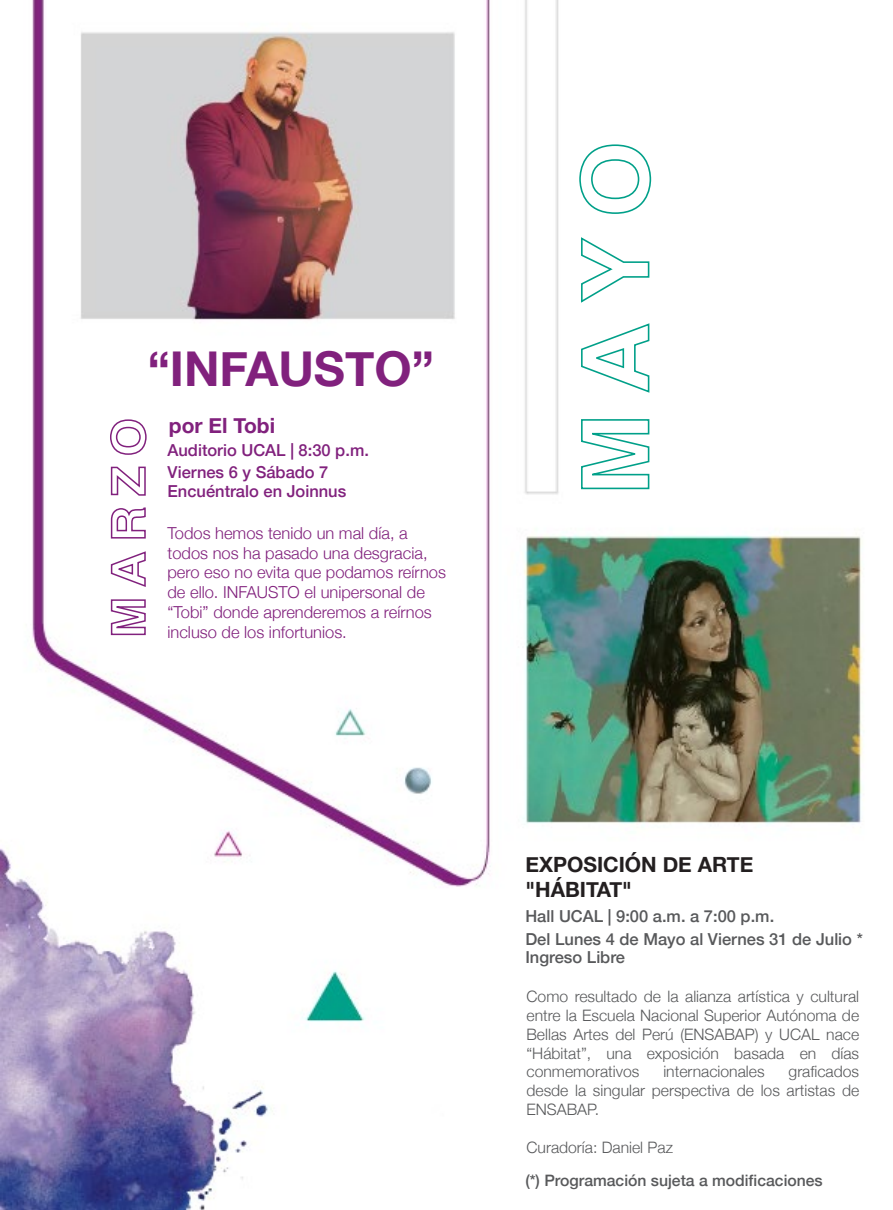
<style>
.page{position:relative;width:893px;height:1210px;background:#fff}
.page>*{position:absolute;margin:0;border:0;box-sizing:border-box;transform-origin:0 0}
.t1{font:700 48px "Helvetica Neue";color:#81217d}
.t2{font:700 21px/25.2px "Helvetica Neue";color:#231f20}
.t3{font:700 21px "Helvetica Neue";color:#81217d}
.t4{font:300 16.5px/19.8px "Helvetica Neue";color:#81217d}
.t5{font:500 16.5px/22.4px "Helvetica Neue";color:#58595b}
.t6{font:500 16.5px "Helvetica Neue";color:#81217d}
.t7{font:300 15.75px/18.9px "Helvetica Neue";color:#58595b;text-align:justify}
.t8{font:500 15.75px "Helvetica Neue";color:#58595b}
</style>
<div class="page">
<img style="left:0;top:0;width:863px;height:1210px">
<svg style="left:110px;top:599px;width:36px;height:37px"></svg>
<svg style="left:110px;top:550px;width:36px;height:38px"></svg>
<svg style="left:110px;top:507px;width:36px;height:32px"></svg>
<svg style="left:110px;top:466px;width:36px;height:30px"></svg>
<svg style="left:109px;top:419px;width:38px;height:37px"></svg>
<svg style="left:580px;top:418px;width:70px;height:72px"></svg>
<svg style="left:580px;top:322px;width:70px;height:72px"></svg>
<svg style="left:580px;top:236px;width:70px;height:68px"></svg>
<svg style="left:578px;top:144px;width:74px;height:71px"></svg>
<h1 class="t1" style="left:148px;top:331px;width:288px">“INFAUSTO”</h1>
<h2 class="t3" style="left:169px;top:409px;width:108px">por El Tobi</h2>
<p class="t6" style="left:167px;top:437px;width:203px">Auditorio UCAL | 8:30 p.m.</p>
<p class="t6" style="left:167px;top:478px;width:180px">Encuéntralo en Joinnus</p>
<p class="t6" style="left:167px;top:459px;width:162px">Viernes 6 y Sábado 7</p>
<p class="t4" style="left:167px;top:522px;width:280px">Todos hemos tenido un mal día, a todos nos ha pasado una desgracia, pero eso no evita que podamos reírnos de ello. INFAUSTO el unipersonal de “Tobi” donde aprenderemos a reírnos incluso de los infortunios.</p>
<h2 class="t2" style="left:525px;top:852px;width:229px">EXPOSICIÓN DE ARTE "HÁBITAT"</h2>
<p class="t5" style="left:525px;top:904px;width:339px">Hall UCAL | 9:00 a.m. a 7:00 p.m.<br>Del Lunes 4 de Mayo al Viernes 31 de Julio *</p>
<p class="t5" style="left:525px;top:945px;width:101px">Ingreso Libre</p>
<p class="t7" style="left:526px;top:985px;width:334px">Como resultado de la alianza artística y cultural entre la Escuela Nacional Superior Autónoma de Bellas Artes del Perú (ENSABAP) y UCAL nace “Hábitat”, una exposición basada en días conmemorativos</p>
<p class="t7" style="left:526px;top:1061px;width:334px;text-indent:262px">graficados desde la singular perspectiva de los artistas de ENSABAP.</p>
<p class="t7" style="left:526px;top:1137px;width:148px">Curadoría: Daniel Paz</p>
<p class="t8" style="left:525px;top:1168px;width:299px">(*) Programación sujeta a modificaciones</p>
<p class="t7" style="left:663px;top:1061px;width:103px">internacionales</p>
</div>
